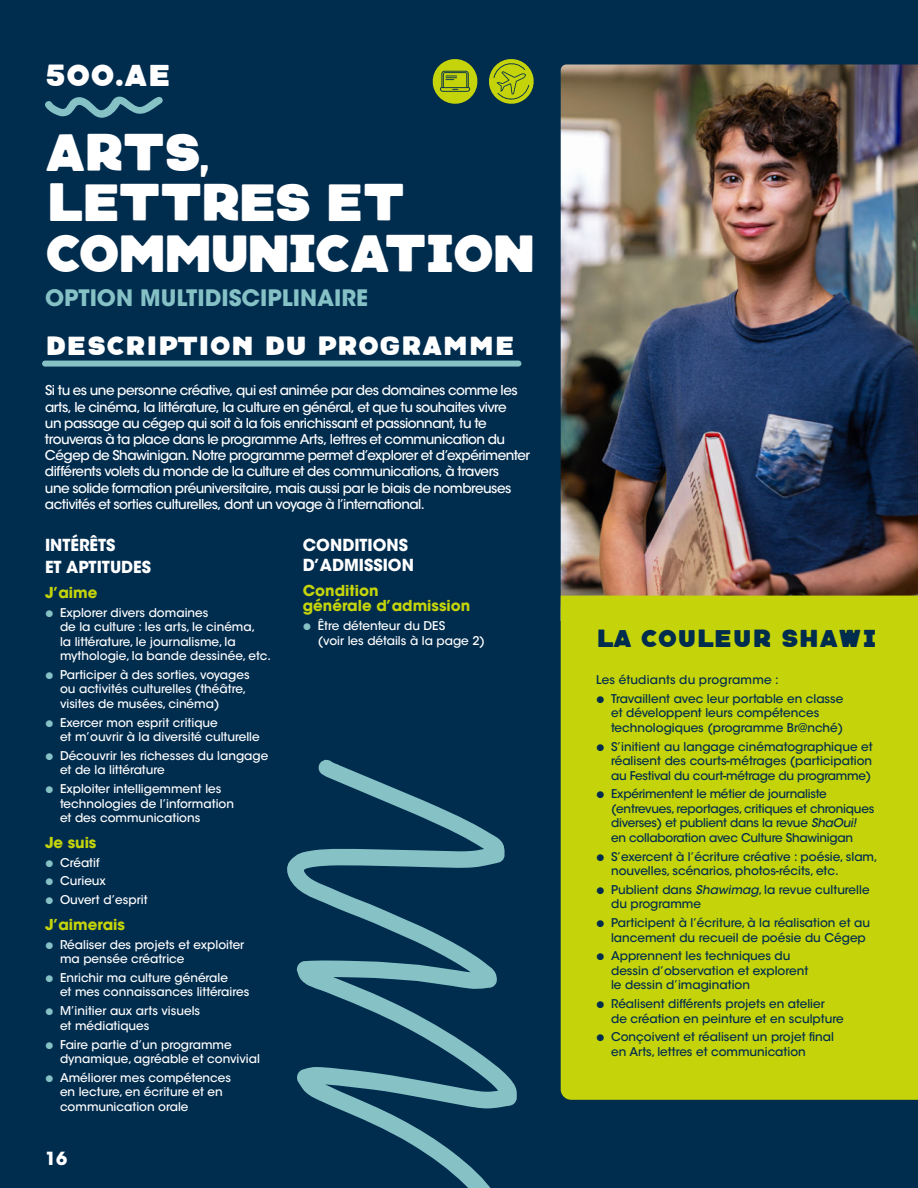
<style>
.page{position:relative;width:918px;height:1188px;background:#002c4e}
.page>*{position:absolute;margin:0;border:0;box-sizing:border-box;transform-origin:0 0}
.t1{font:39px/50.2px "Neretto Sans Eclate";letter-spacing:-.1em;color:#fff}
.t2{font:700 22.5px "ITC Avant Garde Std";color:#85c1c5}
.t3{font:22.5px "Neretto Sans Round";color:#fff}
.t4{font:19.5px "Neretto Sans Eclate";color:#fff}
.t5{font:18px "Neretto Sans Round";color:#002c4e}
.t6{font:700 18px "ITC Avant Garde Std";color:#fff}
.t7{font:700 16.5px/21.6px "ITC Avant Garde Std";color:#fff}
.t8{font:700 15px/15px "ITC Avant Garde Std";color:#c5d40a}
.t9{font:500 13.5px/16.2px "ITC Avant Garde Std";letter-spacing:-.04em;color:#fff}
.t10{font:500 12px/14.4px "ITC Avant Garde Std";color:#fff}
.t11{font:500 12px/14.4px "ITC Avant Garde Std";color:#002c4e}
.t12{font:500 12px/14.4px "ITC Avant Garde Std";letter-spacing:-.02em;color:#002c4e}
.s1{font-size:27px}
.s2{font-family:"Fira Sans Compressed";font-size:9.75px;color:#85c1c5}
.s3{font-family:"Fira Sans Compressed";font-size:9.75px}
.s4{font-style:italic}
</style>
<div class="page">
<div style="left:45px;top:361px;width:474px;height:6px;background:#85c1c5"></div>
<img style="left:561px;top:64px;width:357px;height:532px">
<div style="left:859px;top:596px;width:59px;height:504px;background:#c5d40a"></div>
<svg style="left:45px;top:96px;width:118px;height:22px"></svg>
<svg style="left:287px;top:440px;width:572px;height:748px"></svg>
<svg style="left:432px;top:59px;width:46px;height:45px"></svg>
<svg style="left:489px;top:59px;width:45px;height:45px"></svg>
<h2 class="t3" style="left:45px;top:65px;width:128px">500.AE</h2>
<h1 class="t1" style="left:45px;top:131px;width:494px">ARTS<span class="s1">,<br></span>LETTRES ET<br>COMMUNICATION</h1>
<h2 class="t2" style="left:45px;top:283px;width:325px">OPTION MULTIDISCIPLINAIRE</h2>
<h3 class="t4" style="left:45px;top:336px;width:472px">DESCRIPTION DU PROGRAMME</h3>
<p class="t9" style="left:45px;top:382px;width:486px">Si tu es une personne créative, qui est animée par des domaines comme les arts, le cinéma, la littérature, la culture en général, et que tu souhaites vivre<br>un passage au cégep qui soit à la fois enrichissant et passionnant, tu te trouveras à ta place dans le programme Arts, lettres et communication du Cégep de Shawinigan. Notre programme permet d’explorer et d’expérimenter différents volets du monde de la culture et des communications, à travers<br>une solide formation préuniversitaire, mais aussi par le biais de nombreuses activités et sorties culturelles, dont un voyage à l’international.</p>
<h3 class="t7" style="left:45px;top:534px;width:108px">INTÉRÊTS<br>ET APTITUDES</h3>
<p class="t8" style="left:45px;top:585px;width:54px">J’aime</p>
<p class="t10" style="left:60px;top:605px;width:213px;text-indent:-15px"><span class="s2">●</span> Explorer divers domaines<br>de la culture : les arts, le cinéma,<br>la littérature, le journalisme, la mythologie, la bande dessinée, etc.</p>
<p class="t10" style="left:60px;top:668px;width:191px;text-indent:-15px"><span class="s2">●</span> Participer à des sorties, voyages ou activités culturelles (théâtre, visites de musées, cinéma)</p>
<p class="t10" style="left:60px;top:715px;width:201px;text-indent:-15px"><span class="s2">●</span> Exercer mon esprit critique<br>et m’ouvrir à la diversité culturelle</p>
<p class="t10" style="left:60px;top:749px;width:210px;text-indent:-15px"><span class="s2">●</span> Découvrir les richesses du langage et de la littérature</p>
<p class="t10" style="left:60px;top:782px;width:176px;text-indent:-15px"><span class="s2">●</span> Exploiter intelligemment les technologies de l’information et des communications</p>
<p class="t8" style="left:45px;top:834px;width:53px">Je suis</p>
<p class="t10" style="left:45px;top:855px;width:56px"><span class="s2">●</span> Créatif</p>
<p class="t10" style="left:45px;top:874px;width:62px"><span class="s2">●</span> Curieux</p>
<p class="t10" style="left:45px;top:893px;width:104px"><span class="s2">●</span> Ouvert d’esprit</p>
<p class="t8" style="left:45px;top:917px;width:82px">J’aimerais</p>
<p class="t10" style="left:60px;top:937px;width:186px;text-indent:-15px"><span class="s2">●</span> Réaliser des projets et exploiter ma pensée créatrice</p>
<p class="t10" style="left:60px;top:971px;width:191px;text-indent:-15px"><span class="s2">●</span> Enrichir ma culture générale<br>et mes connaissances littéraires</p>
<p class="t10" style="left:60px;top:1004px;width:142px;text-indent:-15px"><span class="s2">●</span> M’initier aux arts visuels et médiatiques</p>
<p class="t10" style="left:60px;top:1037px;width:201px;text-indent:-15px"><span class="s2">●</span> Faire partie d’un programme dynamique, agréable et convivial</p>
<p class="t10" style="left:60px;top:1070px;width:173px;text-indent:-15px"><span class="s2">●</span> Améliorer mes compétences en lecture, en écriture et en communication orale</p>
<h3 class="t7" style="left:303px;top:535px;width:113px;line-height:19.8px">CONDITIONS<br>D’ADMISSION</h3>
<p class="t8" style="left:303px;top:583px;width:169px">Condition<br>générale d’admission</p>
<p class="t10" style="left:318px;top:619px;width:169px;text-indent:-15px"><span class="s2">●</span> Être détenteur du DES<br>(voir les détails à la page 2)</p>
<h3 class="t5" style="left:596px;top:630px;width:283px">LA COULEUR SHAWI</h3>
<p class="t11" style="left:596px;top:673px;width:184px">Les étudiants du programme :</p>
<p class="t11" style="left:611px;top:692px;width:234px;text-indent:-15px"><span class="s3">●</span> Travaillent avec leur portable en classe et développent leurs compétences technologiques (programme Br@nché)</p>
<p class="t11" style="left:611px;top:739px;width:263px;text-align:justify;text-indent:-15px"><span class="s3">●</span> S’initient au langage cinématographique et réalisent des courts-métrages (participation au Festival du court-métrage du programme)</p>
<p class="t12" style="left:611px;top:787px;width:265px;text-indent:-15px"><span class="s3">●</span> Expérimentent le métier de journaliste (entrevues, reportages, critiques et chroniques diverses) et publient dans la revue <span class="s4">ShaOui! </span>en collaboration avec Culture Shawinigan</p>
<p class="t11" style="left:611px;top:849px;width:268px;text-indent:-15px"><span class="s3">●</span> S’exercent à l’écriture créative : poésie, slam, nouvelles, scénarios, photos-récits, etc.</p>
<p class="t11" style="left:611px;top:882px;width:260px;text-indent:-15px"><span class="s3">●</span> Publient dans <span class="s4">Shawimag</span>, la revue culturelle du programme</p>
<p class="t11" style="left:611px;top:916px;width:260px;text-indent:-15px"><span class="s3">●</span> Participent à l’écriture, à la réalisation et au lancement du recueil de poésie du Cégep</p>
<p class="t11" style="left:611px;top:949px;width:199px;text-indent:-15px"><span class="s3">●</span> Apprennent les techniques du dessin d’observation et explorent le dessin d’imagination</p>
<p class="t11" style="left:611px;top:997px;width:234px;text-indent:-15px"><span class="s3">●</span> Réalisent différents projets en atelier<br>de création en peinture et en sculpture</p>
<p class="t11" style="left:611px;top:1030px;width:224px;text-indent:-15px"><span class="s3">●</span> Conçoivent et réalisent un projet final en Arts, lettres et communication</p>
<h3 class="t6" style="left:45px;top:1147px;width:24px">16</h3>
</div>
